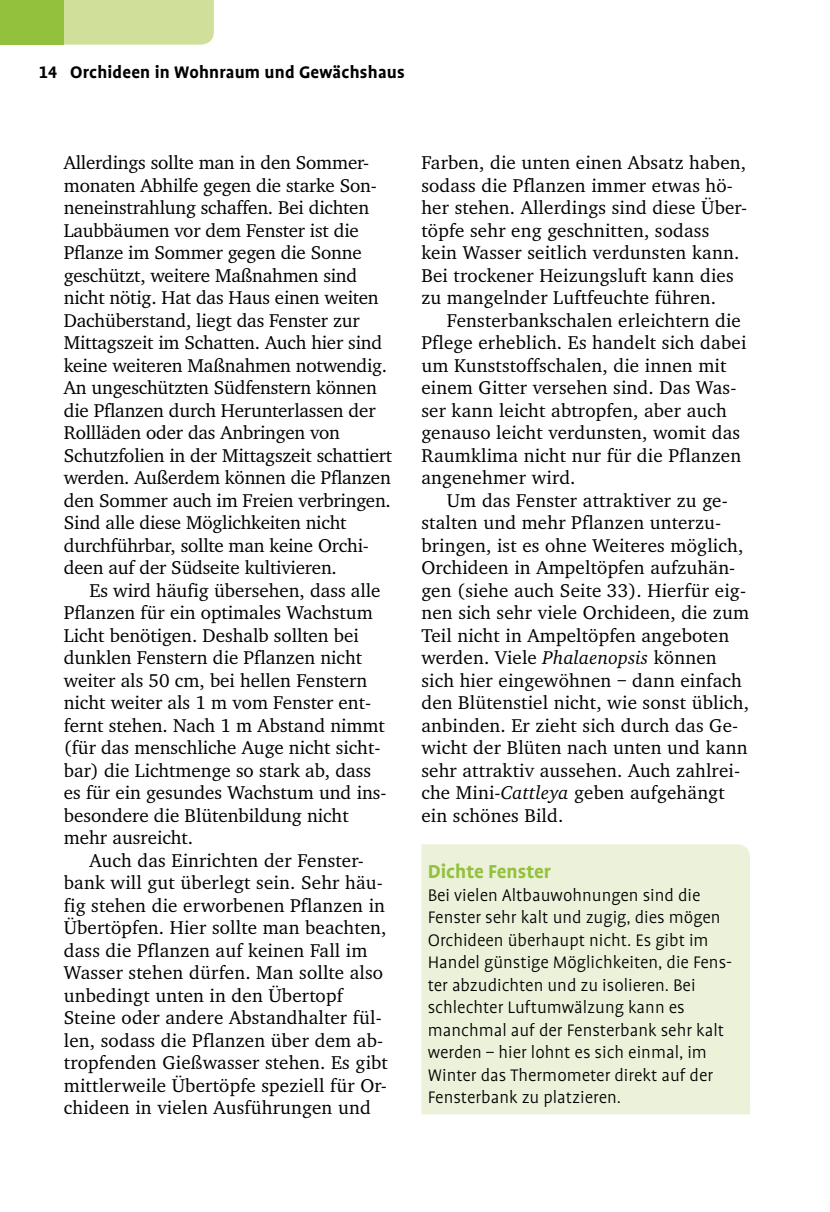
<style>
.page{position:relative;width:830px;height:1212px;background:#fff}
.page>*{position:absolute;margin:0;border:0;box-sizing:border-box;transform-origin:0 0}
.t1{font:700 21.38px "UV Profile";color:#93c13e}
.t2{font:19.12px/22.5px "UV Charter";letter-spacing:.01em;color:#010202}
.t3{font:19.12px/22.5px "UV Charter";letter-spacing:-.01em;color:#010202}
.t4{font:300 19.12px/22.5px "UV Profile";color:#010202}
.t5{font:700 19.12px "UV Profile Tab";letter-spacing:.01em;color:#010202}
.s1{font-style:italic}
</style>
<div class="page">
<div style="left:64px;top:0;width:150px;height:45px;background:#d0e09a"></div>
<div style="left:0;top:0;width:64px;height:45px;background:#93c13e"></div>
<div style="left:421px;top:844px;width:329px;height:270px;background:#ecf2da"></div>
<div style="left:429px;top:887px;width:271px;height:18px;background:#ecf2da"></div>
<div style="left:429px;top:910px;width:152px;height:13px;background:#ecf2da"></div>
<div style="left:586px;top:910px;width:134px;height:17px;background:#ecf2da"></div>
<div style="left:428px;top:932px;width:280px;height:18px;background:#ecf2da"></div>
<div style="left:429px;top:955px;width:302px;height:17px;background:#ecf2da"></div>
<div style="left:428px;top:977px;width:267px;height:14px;background:#ecf2da"></div>
<div style="left:428px;top:1000px;width:256px;height:17px;background:#ecf2da"></div>
<div style="left:429px;top:1022px;width:294px;height:14px;background:#ecf2da"></div>
<div style="left:428px;top:1045px;width:278px;height:15px;background:#ecf2da"></div>
<div style="left:428px;top:1067px;width:285px;height:14px;background:#ecf2da"></div>
<div style="left:429px;top:1090px;width:191px;height:17px;background:#ecf2da"></div>
<p class="t5" style="left:39px;top:64px;width:367px">14 Orchideen in Wohnraum und Gewächshaus</p>
<p class="t3" style="left:64px;top:152px;width:330px">Allerdings sollte man in den Sommer&shy;monaten Abhilfe gegen die starke Son&shy;neneinstrahlung schaffen. Bei dichten Laubbäumen vor dem Fenster ist die Pflanze im Sommer gegen die Sonne geschützt, weitere Maßnahmen sind nicht nötig. Hat das Haus einen weiten Dachüberstand, liegt das Fenster zur Mittagszeit im Schatten. Auch hier sind keine weiteren Maßnahmen notwendig.<br>An ungeschützten Südfenstern können die Pflanzen durch Herunterlassen der Rollläden oder das Anbringen von Schutzfolien in der Mittagszeit schattiert werden. Außerdem können die Pflanzen den Sommer auch im Freien verbringen.<br>Sind alle diese Möglichkeiten nicht durchführbar, sollte man keine Orchi&shy;deen auf der Südseite kultivieren.</p>
<p class="t2" style="left:64px;top:580px;width:324px;text-indent:26px">Es wird häufig übersehen, dass alle Pflanzen für ein optimales Wachstum Licht benötigen. Deshalb sollten bei dunklen Fenstern die Pflanzen nicht weiter als 50 cm, bei hellen Fenstern nicht weiter als 1 m vom Fenster ent&shy;fernt stehen. Nach 1 m Abstand nimmt (für das menschliche Auge nicht sicht&shy;bar) die Lichtmenge so stark ab, dass es für ein gesundes Wachstum und ins&shy;besondere die Blütenbildung nicht mehr ausreicht.</p>
<p class="t2" style="left:64px;top:850px;width:325px;text-indent:26px">Auch das Einrichten der Fenster&shy;bank will gut überlegt sein. Sehr häu&shy;fig stehen die erworbenen Pflanzen in Übertöpfen. Hier sollte man beachten, dass die Pflanzen auf keinen Fall im Wasser stehen dürfen. Man sollte also unbedingt unten in den Übertopf Steine oder andere Abstandhalter fül&shy;len, sodass die Pflanzen über dem ab&shy;tropfenden Gießwasser stehen. Es gibt mittlerweile Übertöpfe speziell für Or&shy;chideen in vielen Ausführungen und</p>
<p class="t2" style="left:421px;top:152px;width:327px">Farben, die unten einen Absatz haben, sodass die Pflanzen immer etwas hö&shy;her stehen. Allerdings sind diese Über&shy;töpfe sehr eng geschnitten, sodass kein Wasser seitlich verdunsten kann.<br>Bei trockener Heizungsluft kann dies zu mangelnder Luftfeuchte führen.</p>
<p class="t2" style="left:421px;top:310px;width:326px;text-indent:26px">Fensterbankschalen erleichtern die Pflege erheblich. Es handelt sich dabei um Kunststoffschalen, die innen mit einem Gitter versehen sind. Das Was&shy;ser kann leicht abtropfen, aber auch genauso leicht verdunsten, womit das Raumklima nicht nur für die Pflanzen angenehmer wird.</p>
<p class="t2" style="left:421px;top:490px;width:329px;text-indent:26px">Um das Fenster attraktiver zu ge&shy;stalten und mehr Pflanzen unterzu&shy;bringen, ist es ohne Weiteres möglich, Orchideen in Ampeltöpfen aufzuhän&shy;gen (siehe auch Seite 33). Hierfür eig&shy;nen sich sehr viele Orchideen, die zum Teil nicht in Ampeltöpfen angeboten werden. Viele <span class="s1">Phalaenopsis</span> können sich hier eingewöhnen – dann einfach den Blütenstiel nicht, wie sonst üblich, anbinden. Er zieht sich durch das Ge&shy;wicht der Blüten nach unten und kann sehr attraktiv aussehen. Auch zahlrei&shy;che Mini-<span class="s1">Cattleya</span> geben aufgehängt ein schönes Bild.</p>
<p class="t1" style="left:427px;top:863px;width:125px">Dichte Fenster</p>
<p class="t4" style="left:427px;top:885px;width:306px">Bei vielen Altbauwohnungen sind die Fenster sehr kalt und zugig, dies mögen Orchideen überhaupt nicht. Es gibt im Handel günstige Möglichkeiten, die Fens&shy;ter abzudichten und zu isolieren. Bei schlechter Luftumwälzung kann es manchmal auf der Fensterbank sehr kalt werden – hier lohnt es sich einmal, im Winter das Thermometer direkt auf der Fensterbank zu platzieren.</p>
</div>
